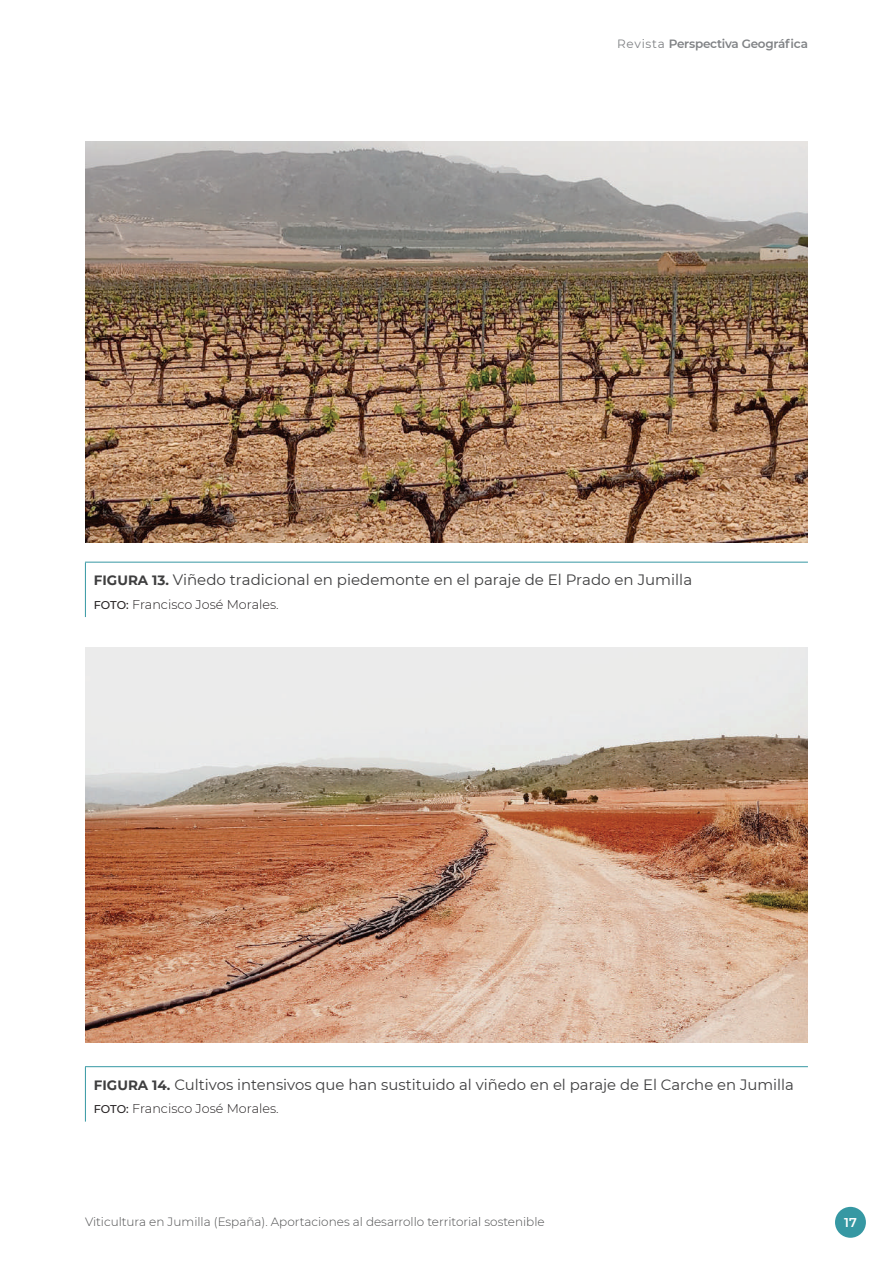
<style>
.page{position:relative;width:893px;height:1263px;background:#fff}
.page>*{position:absolute;margin:0;border:0;box-sizing:border-box;transform-origin:0 0}
.t1{font:15px "Montserrat";color:#3e3e3f}
.t2{font:300 12.75px "Montserrat";color:#231f20}
.t3{font:600 12.75px "Montserrat";color:#fff}
.t4{font:300 12px "Montserrat";color:#4b4c4d}
.t5{font:600 12px "Montserrat";letter-spacing:-.02em;color:#808285}
.s1{font-weight:400}
.s2{font-weight:700;font-size:13.5px}
.s3{font-weight:500;font-size:11.25px}
</style>
<div class="page">
<div style="left:835px;top:1207px;width:31px;height:31px;background:#3698a3;border-radius:50%"></div>
<hr style="left:85px;top:562px;width:723px;height:1px;background:#3698a3">
<hr style="left:85px;top:562px;width:1px;height:55px;background:#3698a3">
<hr style="left:85px;top:1066px;width:723px;height:1px;background:#3698a3">
<hr style="left:85px;top:1067px;width:1px;height:54px;background:#3698a3">
<img style="left:85px;top:141px;width:723px;height:401px">
<img style="left:85px;top:647px;width:722px;height:396px">
<p class="t5" style="left:617px;top:36px;width:192px"><span class="s1">Revista</span> Perspectiva Geográfica</p>
<p class="t1" style="left:94px;top:569px;width:600px"><span class="s2">FIGURA 13.</span> Viñedo tradicional en piedemonte en el paraje de El Prado en Jumilla</p>
<p class="t2" style="left:94px;top:595px;width:186px"><span class="s3">FOTO:</span> Francisco José Morales.</p>
<p class="t1" style="left:94px;top:1074px;width:702px"><span class="s2">FIGURA 14.</span> Cultivos intensivos que han sustituido al viñedo en el paraje de El Carche en Jumilla</p>
<p class="t2" style="left:94px;top:1100px;width:186px"><span class="s3">FOTO:</span> Francisco José Morales.</p>
<p class="t4" style="left:85px;top:1214px;width:461px">Viticultura en Jumilla (España). Aportaciones al desarrollo territorial sostenible</p>
<p class="t3" style="left:844px;top:1213px;width:14px">17</p>
</div>
